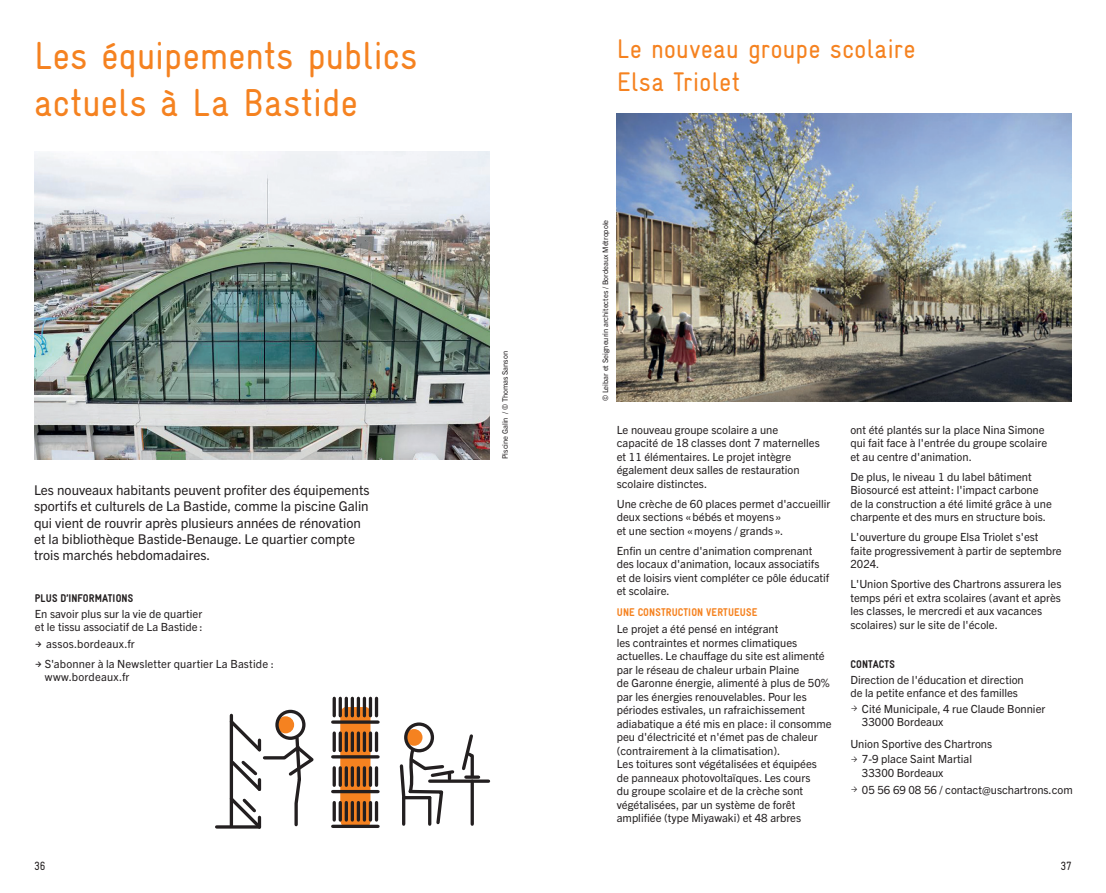
<style>
.page{position:relative;width:1106px;height:893px;background:#fff}
.page>*{position:absolute;margin:0;border:0;box-sizing:border-box;transform-origin:0 0}
.t1{font:39px/46.8px "Gravur Condensed Pro";letter-spacing:-.005em;color:#f58220}
.t2{font:27px/32.4px "Gravur Condensed Pro";color:#f58220}
.t3{font:13.5px/16.2px "Trade Gothic Next LT Pro";color:#231f20}
.t4{font:12px "Gravur Condensed Pro";color:#231f20}
.t5{font:11.25px/13.5px "Trade Gothic Next LT Pro";color:#231f20}
.t6{font:900 11.25px "Gravur Condensed Pro";letter-spacing:.01em;color:#231f20}
.t7{font:900 11.25px "Gravur Condensed Pro";letter-spacing:.01em;color:#f58220}
.t8{font:11.25px "Trade Gothic Next LT Pro";letter-spacing:.02em;color:#231f20}
.t9{font:7.5px "Trade Gothic Next LT Pro";color:#231f20}
</style>
<div class="page">
<svg style="left:340px;top:707px;width:30px;height:118px;background:#dc7721"></svg>
<svg style="left:406px;top:729px;width:16px;height:17px"></svg>
<div style="left:275px;top:710px;width:30px;height:30px;border:3px solid #231f20;border-radius:50%"></div>
<hr style="left:230px;top:715px;width:3px;height:111px;background:#231f20">
<svg style="left:217px;top:825px;width:10px;height:4px"></svg>
<hr style="left:333px;top:825px;width:45px;height:3px;background:#231f20">
<svg style="left:227px;top:717px;width:87px;height:112px"></svg>
<svg style="left:332px;top:803px;width:4px;height:17px"></svg>
<svg style="left:338px;top:803px;width:4px;height:17px"></svg>
<hr style="left:345px;top:803px;width:3px;height:17px;background:#231f20">
<hr style="left:351px;top:803px;width:3px;height:17px;background:#231f20">
<hr style="left:357px;top:803px;width:3px;height:17px;background:#231f20">
<hr style="left:363px;top:803px;width:3px;height:17px;background:#231f20">
<hr style="left:369px;top:803px;width:3px;height:17px;background:#231f20">
<hr style="left:375px;top:803px;width:3px;height:17px;background:#231f20">
<hr style="left:333px;top:790px;width:45px;height:3px;background:#231f20">
<svg style="left:332px;top:768px;width:4px;height:17px"></svg>
<svg style="left:338px;top:768px;width:4px;height:17px"></svg>
<hr style="left:345px;top:768px;width:3px;height:17px;background:#231f20">
<hr style="left:351px;top:768px;width:3px;height:17px;background:#231f20">
<hr style="left:357px;top:768px;width:3px;height:17px;background:#231f20">
<hr style="left:363px;top:768px;width:3px;height:17px;background:#231f20">
<hr style="left:369px;top:768px;width:3px;height:17px;background:#231f20">
<hr style="left:375px;top:768px;width:3px;height:17px;background:#231f20">
<hr style="left:333px;top:755px;width:45px;height:3px;background:#231f20">
<svg style="left:332px;top:733px;width:4px;height:17px"></svg>
<svg style="left:338px;top:733px;width:4px;height:17px"></svg>
<hr style="left:345px;top:733px;width:3px;height:17px;background:#231f20">
<hr style="left:351px;top:733px;width:3px;height:17px;background:#231f20">
<hr style="left:357px;top:733px;width:3px;height:17px;background:#231f20">
<hr style="left:363px;top:733px;width:3px;height:17px;background:#231f20">
<hr style="left:369px;top:733px;width:3px;height:17px;background:#231f20">
<hr style="left:375px;top:733px;width:3px;height:17px;background:#231f20">
<svg style="left:333px;top:720px;width:45px;height:4px"></svg>
<svg style="left:332px;top:698px;width:4px;height:18px"></svg>
<svg style="left:338px;top:698px;width:4px;height:18px"></svg>
<hr style="left:345px;top:698px;width:3px;height:18px;background:#231f20">
<hr style="left:351px;top:698px;width:3px;height:18px;background:#231f20">
<hr style="left:357px;top:698px;width:3px;height:18px;background:#231f20">
<hr style="left:363px;top:698px;width:3px;height:18px;background:#231f20">
<hr style="left:369px;top:698px;width:3px;height:18px;background:#231f20">
<hr style="left:375px;top:698px;width:3px;height:18px;background:#231f20">
<div style="left:404px;top:722px;width:30px;height:30px;border:3px solid #231f20;border-radius:50%"></div>
<svg style="left:475px;top:779px;width:13px;height:4px"></svg>
<svg style="left:475px;top:775px;width:3px;height:4px"></svg>
<svg style="left:399px;top:732px;width:76px;height:94px"></svg>
<img style="left:34px;top:151px;width:455px;height:308px">
<img style="left:617px;top:114px;width:454px;height:287px">
<h1 class="t1" style="left:34px;top:33px;width:385px">Les équipements publics actuels à La Bastide</h1>
<p class="t3" style="left:34px;top:481px;width:337px">Les nouveaux habitants peuvent profiter des équipements sportifs et culturels de La Bastide, comme la piscine Galin qui vient de rouvrir après plusieurs années de rénovation et la bibliothèque Bastide‑Benauge. Le quartier compte trois marchés hebdomadaires.</p>
<p class="t6" style="left:35px;top:592px;width:100px">PLUS D’INFORMATIONS</p>
<p class="t5" style="left:35px;top:606px;width:169px">En savoir plus sur la vie de quartier et le tissu associatif de La Bastide :</p>
<p class="t5" style="left:45px;top:633px;width:231px;line-height:20px">assos.bordeaux.fr<br>S'abonner à la Newsletter quartier La Bastide :</p>
<p class="t8" style="left:45px;top:669px;width:86px">www.bordeaux.fr</p>
<p class="t9" style="left:500px;top:459px;width:110px;rotate:-90deg">Piscine Galin / © Thomas Sanson</p>
<h2 class="t2" style="left:617px;top:33px;width:300px">Le nouveau groupe scolaire<br>Elsa Triolet</h2>
<p class="t9" style="left:600px;top:401px;width:183px;rotate:-90deg">© Leibar et Seigneurin architectes / Bordeaux Métropole</p>
<p class="t5" style="left:617px;top:422px;width:204px">Le nouveau groupe scolaire a une capacité de 18 classes dont 7 maternelles et 11 élémentaires. Le projet intègre également deux salles de restauration scolaire distinctes.</p>
<p class="t5" style="left:617px;top:496px;width:215px">Une crèche de 60 places permet d'accueillir deux sections «bébés et moyens»<br>et une section «moyens / grands».</p>
<p class="t5" style="left:617px;top:543px;width:214px">Enfin un centre d'animation comprenant des locaux d'animation, locaux associatifs et de loisirs vient compléter ce pôle éducatif et scolaire.</p>
<p class="t7" style="left:617px;top:606px;width:142px">UNE CONSTRUCTION VERTUEUSE</p>
<p class="t5" style="left:617px;top:622px;width:216px">Le projet a été pensé en intégrant<br>les contraintes et normes climatiques actuelles. Le chauffage du site est alimenté par le réseau de chaleur urbain Plaine<br>de Garonne énergie, alimenté à plus de 50% par les énergies renouvelables. Pour les périodes estivales, un rafraichissement adiabatique a été mis en place: il consomme peu d'électricité et n'émet pas de chaleur (contrairement à la climatisation).<br>Les toitures sont végétalisées et équipées de panneaux photovoltaïques. Les cours<br>du groupe scolaire et de la crèche sont végétalisées, par un système de forêt amplifiée (type Miyawaki) et 48 arbres</p>
<p class="t5" style="left:850px;top:422px;width:198px">ont été plantés sur la place Nina Simone qui fait face à l'entrée du groupe scolaire et au centre d'animation.</p>
<p class="t5" style="left:850px;top:469px;width:203px">De plus, le niveau 1 du label bâtiment Biosourcé est atteint: l'impact carbone de la construction a été limité grâce à une charpente et des murs en structure bois.</p>
<p class="t5" style="left:850px;top:530px;width:213px">L'ouverture du groupe Elsa Triolet s'est faite progressivement à partir de septembre<br>2024.</p>
<p class="t5" style="left:850px;top:576px;width:213px">L'Union Sportive des Chartrons assurera les temps péri et extra scolaires (avant et après les classes, le mercredi et aux vacances scolaires) sur le site de l'école.</p>
<p class="t6" style="left:850px;top:658px;width:46px">CONTACTS</p>
<p class="t5" style="left:850px;top:672px;width:175px">Direction de l'éducation et direction de la petite enfance et des familles</p>
<p class="t5" style="left:862px;top:701px;width:185px">Cité Municipale, 4 rue Claude Bonnier<br>33000 Bordeaux</p>
<p class="t5" style="left:862px;top:735px;width:132px;line-height:15.6px;text-indent:-12px">Union Sportive des Chartrons<br>7-9 place Saint Martial</p>
<p class="t5" style="left:862px;top:763px;width:212px;line-height:17px">33300 Bordeaux<br>05 56 69 08 56 / contact@uschartrons.com</p>
<p class="t4" style="left:34px;top:859px;width:13px">36</p>
<p class="t4" style="left:1060px;top:859px;width:13px">37</p>
</div>
